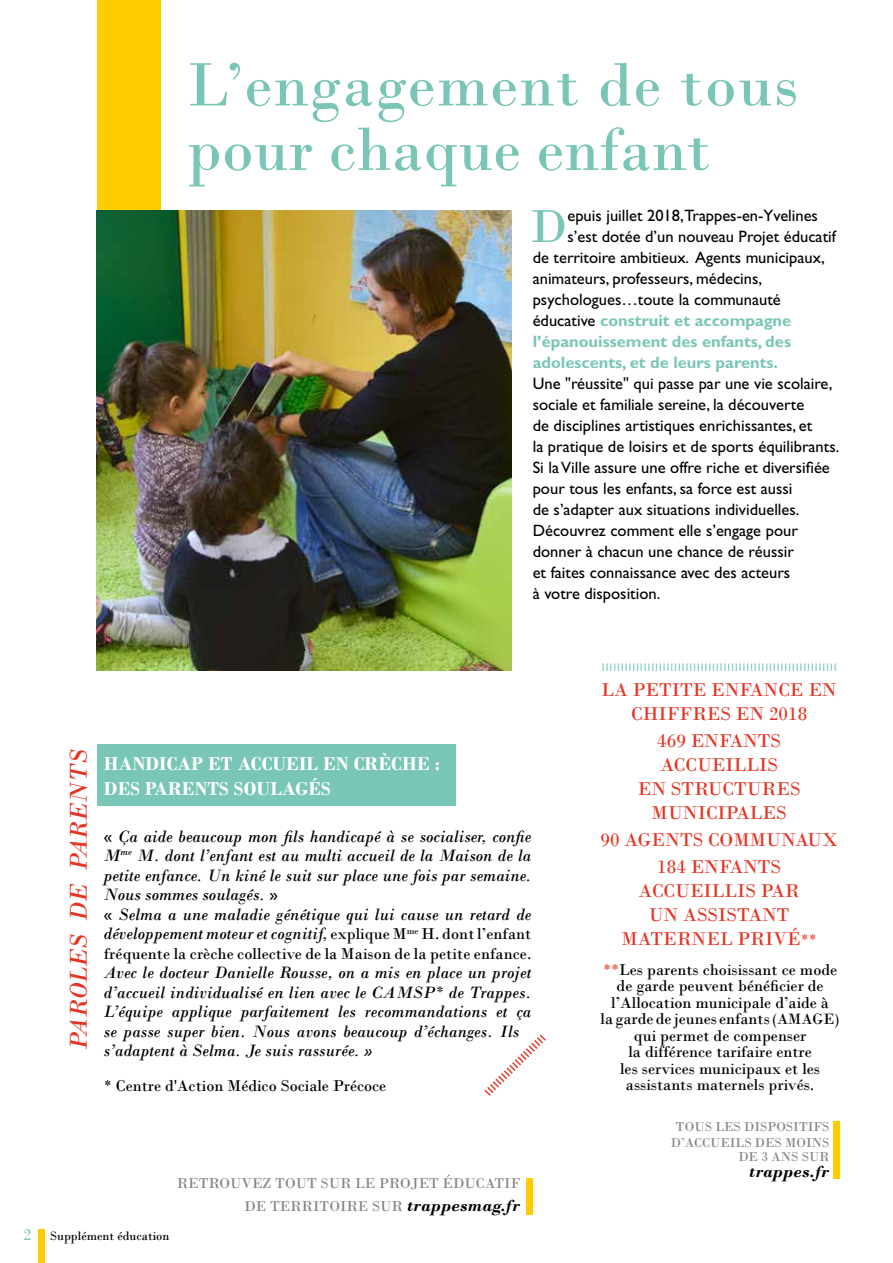
<style>
.page{position:relative;width:893px;height:1263px;background:#fff}
.page>*{position:absolute;margin:0;border:0;box-sizing:border-box;transform-origin:0 0}
.t1{font:64.5px/64.5px "Bodoni";letter-spacing:.005em;color:#7ac6b6}
.t2{font:48.6px "Bodoni";color:#7ac6b6}
.t3{font:italic 25.5px "Bodoni";color:#e63323}
.t4{font:19.5px/24px "Bodoni";color:#e63323;text-align:center}
.t5{font:700 19.5px/25.2px "Bodoni";letter-spacing:.01em;color:#fff}
.t6{font:italic 17.25px/19.5px "Bodoni";letter-spacing:.005em;color:#000}
.t7{font:italic 700 17.25px "Bodoni";letter-spacing:.005em;color:#000}
.t8{font:16.5px/21px "Gill Sans Std";color:#000}
.t9{font:16.5px/16.5px "Bodoni";color:#000;text-align:center}
.t10{font:700 16.5px "Gill Sans Std";color:#7ac6b6}
.t11{font:16.5px "Bodoni";color:#7ac6b6}
.t12{font:15px/22.5px "Bodoni";color:#88817e;text-align:right}
.t13{font:13.5px/16.2px "Bodoni";color:#88817e;text-align:center}
.t14{font:12.75px "Bodoni";color:#000}
.s1{font-weight:400;color:#000}
.s2{font-style:normal}
.s3{font-style:normal;font-size:16.5px}
.s4{font-weight:700;font-style:italic;font-size:17.25px;color:#000}
.s5{font-size:16.5px}
.s6{color:#e63323}
.s7{font-size:15.75px}
</style>
<div class="page">
<div style="left:97px;top:0;width:64px;height:223px;background:#fc0"></div>
<div style="left:39px;top:1229px;width:6px;height:34px;background:#fc0"></div>
<div style="left:97px;top:744px;width:359px;height:62px;background:#7ac6b6"></div>
<svg style="left:484px;top:1034px;width:62px;height:62px"></svg>
<img style="left:97px;top:210px;width:414px;height:461px">
<div style="left:526px;top:1178px;width:7px;height:36px;background:#fc0"></div>
<svg style="left:603px;top:663px;width:233px;height:8px"></svg>
<div style="left:833px;top:1121px;width:7px;height:58px;background:#fc0"></div>
<h1 class="t1" style="left:187px;top:53px;width:613px">L’engagement de tous pour chaque enfant</h1>
<h2 class="t2" style="left:531px;top:197px;width:38px">D</h2>
<p class="t8" style="left:567px;top:205px;width:252px">epuis juillet 2018,Trappes-en-Yvelines</p>
<p class="t8" style="left:567px;top:226px;width:270px">s’est dotée d’un nouveau Projet éducatif</p>
<p class="t8" style="left:533px;top:247px;width:293px">de territoire ambitieux. Agents municipaux,</p>
<p class="t8" style="left:533px;top:268px;width:231px">animateurs, professeurs, médecins,</p>
<p class="t8" style="left:533px;top:289px;width:250px">psychologues…toute la communauté</p>
<p class="t10" style="left:533px;top:311px;width:260px"><span class="s1">éducative</span> construit et accompagne</p>
<p class="t10" style="left:533px;top:332px;width:260px">l’épanouissement des enfants, des</p>
<p class="t10" style="left:533px;top:353px;width:247px">adolescents, et de leurs parents.</p>
<p class="t8" style="left:533px;top:373px;width:308px">Une "réussite" qui passe par une vie scolaire, sociale et familiale sereine, la découverte<br>de disciplines artistiques enrichissantes, et<br>la pratique de loisirs et de sports équilibrants.<br>Si la Ville assure une offre riche et diversifiée pour tous les enfants, sa force est aussi<br>de s’adapter aux situations individuelles.<br>Découvrez comment elle s’engage pour donner à chacun une chance de réussir<br>et faites connaissance avec des acteurs<br>à votre disposition.</p>
<h3 class="t3" style="left:63px;top:1050px;width:302px;rotate:-90deg">PAROLES DE PARENTS</h3>
<p class="t5" style="left:104px;top:751px;width:338px">HANDICAP ET ACCUEIL EN CRÈCHE :<br>DES PARENTS SOULAGÉS</p>
<p class="t6" style="left:104px;top:826px;width:429px"><span class="s2">«</span> Ça aide beaucoup mon fils handicapé à se socialiser, confie M<sup>me</sup> M. dont l’enfant est au multi accueil de la Maison de la petite enfance. Un kiné le suit sur place une fois par semaine.<br>Nous sommes soulagés. <span class="s2">»<br>«</span> Selma a une maladie génétique qui lui cause un retard de développement moteur et cognitif, <span class="s3">explique M</span><sup>me</sup> <span class="s3">H. dont l’enfant</span></p>
<p class="t9" style="left:104px;top:945px;width:429px">fréquente la crèche collective de la Maison de la petite enfance.</p>
<p class="t6" style="left:104px;top:963px;width:429px">Avec le docteur Danielle Rousse, on a mis en place un projet d’accueil individualisé en lien avec le CAMSP* de Trappes.<br>L’équipe applique parfaitement les recommandations et ça se passe super bien. Nous avons beaucoup d’échanges. Ils s’adaptent à Selma. Je suis rassurée. »</p>
<p class="t9" style="left:104px;top:1078px;width:284px">* Centre d'Action Médico Sociale Précoce</p>
<p class="t12" style="left:177px;top:1172px;width:345px">RETROUVEZ TOUT SUR LE PROJET ÉDUCATIF<br>DE TERRITOIRE SUR <span class="s4">trappesmag.fr</span></p>
<p class="t4" style="left:602px;top:678px;width:237px">LA PETITE ENFANCE EN<br>CHIFFRES EN 2018</p>
<p class="t4" style="left:638px;top:729px;width:164px">469 ENFANTS<br>ACCUEILLIS<br>EN STRUCTURES<br>MUNICIPALES</p>
<p class="t4" style="left:600px;top:826px;width:239px;line-height:27px">90 AGENTS COMMUNAUX<br>184 ENFANTS</p>
<p class="t4" style="left:621px;top:879px;width:197px">ACCUEILLIS PAR<br>UN ASSISTANT<br>MATERNEL PRIVÉ<span class="s5">**</span></p>
<p class="t9" style="left:601px;top:961px;width:240px"><span class="s6">**</span>Les parents choisissant ce mode de garde peuvent bénéficier de l’Allocation municipale d’aide à<br>la garde de jeunes enfants <span class="s7">(AMAGE) </span>qui permet de compenser<br>la différence tarifaire entre<br>les services municipaux et les assistants maternels privés.</p>
<p class="t13" style="left:671px;top:1119px;width:160px">TOUS LES DISPOSITIFS<br>D’ACCUEILS DES MOINS</p>
<p class="t13" style="left:738px;top:1148px;width:93px">DE 3 ANS SUR</p>
<p class="t7" style="left:749px;top:1161px;width:82px">trappes.fr</p>
<p class="t11" style="left:23px;top:1225px;width:10px">2</p>
<p class="t14" style="left:50px;top:1229px;width:121px">Supplément éducation</p>
</div>
